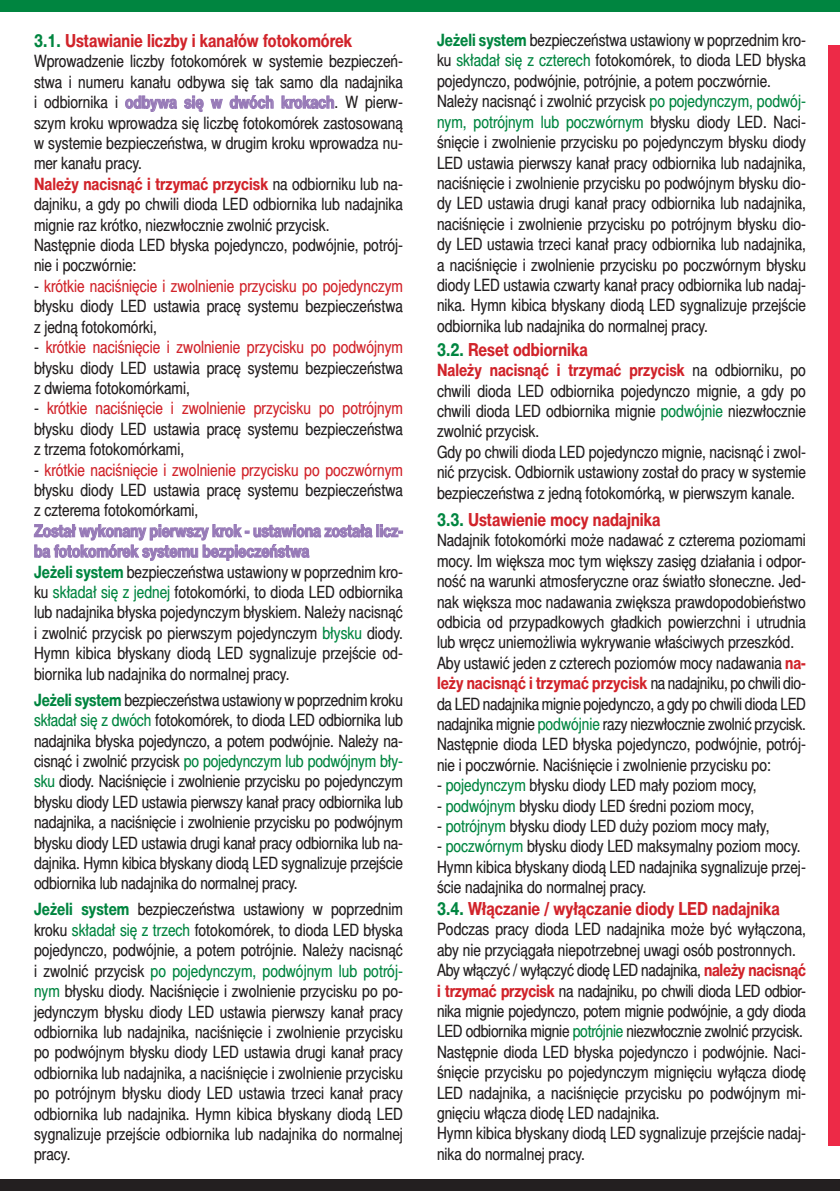
<style>
.page{position:relative;width:840px;height:1191px;background:#fff}
.page>*{position:absolute;margin:0;border:0;box-sizing:border-box;transform-origin:0 0}
.t1{font:700 18px "Switzer Cnd EFN";color:#d1232a}
.t2{font:17px/20.4px "Switzer Cnd EFN";color:#231f20;text-align:justify}
.t3{font:700 17px/20.4px "Switzer Cnd EFN";color:#977ab7}
.s1{color:#008540}
.s2{font-weight:700;color:#977ab7}
.s3{font-weight:700;color:#d1232a}
.s4{color:#d1232a}
.s5{font-weight:700;color:#008540}
</style>
<div class="page">
<div style="left:0;top:0;width:839px;height:11px;background:#008540"></div>
<div style="left:0;top:1179px;width:839px;height:12px;background:#231f20"></div>
<div style="left:828px;top:45px;width:11px;height:1100px;background:#ed2a47"></div>
<svg style="left:125px;top:95px;width:52px;height:17px"></svg>
<svg style="left:184px;top:96px;width:20px;height:16px"></svg>
<svg style="left:210px;top:98px;width:13px;height:11px"></svg>
<svg style="left:229px;top:95px;width:45px;height:14px"></svg>
<svg style="left:281px;top:95px;width:53px;height:14px"></svg>
<svg style="left:33px;top:524px;width:369px;height:37px"></svg>
<p class="t1" style="left:34px;top:30px;width:319px"><span class="s1">3.1.</span> Ustawianie liczby i kanałów fotokomórek</p>
<p class="t2" style="left:34px;top:51px;width:370px">Wprowadzenie liczby fotokomórek w systemie bezpieczeń&shy;stwa i numeru kanału odbywa się tak samo dla nadajnika i odbiornika i <span class="s2">odbywa się w dwóch krokach</span>. W pierw&shy;szym kroku wprowadza się liczbę fotokomórek zastosowaną w systemie bezpieczeństwa, w drugim kroku wprowadza nu&shy;mer kanału pracy.</p>
<p class="t2" style="left:34px;top:173px;width:370px"><span class="s3">Należy nacisnąć i trzymać przycisk</span> na odbiorniku lub na&shy;dajniku, a gdy po chwili dioda LED odbiornika lub nadajnika mignie raz krótko, niezwłocznie zwolnić przycisk.</p>
<p class="t2" style="left:34px;top:235px;width:370px">Następnie dioda LED błyska pojedynczo, podwójnie, potrój&shy;nie i poczwórnie:</p>
<p class="t2" style="left:34px;top:275px;width:370px">- <span class="s4">krótkie naciśnięcie i zwolnienie przycisku po pojedynczym </span>błysku diody LED ustawia pracę systemu bezpieczeństwa z jedną fotokomórki,</p>
<p class="t2" style="left:34px;top:337px;width:370px">- <span class="s4">krótkie naciśnięcie i zwolnienie przycisku po podwójnym </span>błysku diody LED ustawia pracę systemu bezpieczeństwa z dwiema fotokomórkami,</p>
<p class="t2" style="left:34px;top:398px;width:370px">- <span class="s4">krótkie naciśnięcie i zwolnienie przycisku po potrójnym </span>błysku diody LED ustawia pracę systemu bezpieczeństwa z trzema fotokomórkami,</p>
<p class="t2" style="left:34px;top:459px;width:370px">- <span class="s4">krótkie naciśnięcie i zwolnienie przycisku po poczwórnym </span>błysku diody LED ustawia pracę systemu bezpieczeństwa z czterema fotokomórkami,</p>
<p class="t3" style="left:34px;top:520px;width:370px">Został wykonany pierwszy krok - ustawiona została licz&shy;ba fotokomórek systemu bezpieczeństwa</p>
<p class="t2" style="left:34px;top:561px;width:370px"><span class="s5">Jeżeli system</span> bezpieczeństwa ustawiony w poprzednim kro&shy;ku <span class="s1">składał się z jednej</span> fotokomórki, to dioda LED odbiornika lub nadajnika błyska pojedynczym błyskiem. Należy nacisnąć i zwolnić przycisk po pierwszym pojedynczym <span class="s1">błysku</span> diody.<br>Hymn kibica błyskany diodą LED sygnalizuje przejście od&shy;biornika lub nadajnika do normalnej pracy.</p>
<p class="t2" style="left:34px;top:689px;width:370px"><span class="s5">Jeżeli system</span> bezpieczeństwa ustawiony w poprzednim kroku <span class="s1">składał się z dwóch</span> fotokomórek, to dioda LED odbiornika lub nadajnika błyska pojedynczo, a potem podwójnie. Należy na&shy;cisnąć i zwolnić przycisk <span class="s1">po pojedynczym lub podwójnym bły&shy;sku</span> diody. Naciśnięcie i zwolnienie przycisku po pojedynczym błysku diody LED ustawia pierwszy kanał pracy odbiornika lub nadajnika, a naciśnięcie i zwolnienie przycisku po podwójnym błysku diody LED ustawia drugi kanał pracy odbiornika lub na&shy;dajnika. Hymn kibica błyskany diodą LED sygnalizuje przejście odbiornika lub nadajnika do normalnej pracy.</p>
<p class="t2" style="left:34px;top:899px;width:370px"><span class="s5">Jeżeli system</span> bezpieczeństwa ustawiony w poprzednim kroku <span class="s1">składał się z trzech</span> fotokomórek, to dioda LED błyska pojedynczo, podwójnie, a potem potrójnie. Należy nacisnąć i zwolnić przycisk <span class="s1">po pojedynczym, podwójnym lub potrój&shy;nym</span> błysku diody. Naciśnięcie i zwolnienie przycisku po po&shy;jedynczym błysku diody LED ustawia pierwszy kanał pracy odbiornika lub nadajnika, naciśnięcie i zwolnienie przycisku po podwójnym błysku diody LED ustawia drugi kanał pracy odbiornika lub nadajnika, a naciśnięcie i zwolnienie przycisku po potrójnym błysku diody LED ustawia trzeci kanał pracy odbiornika lub nadajnika. Hymn kibica błyskany diodą LED sygnalizuje przejście odbiornika lub nadajnika do normalnej pracy.</p>
<p class="t2" style="left:437px;top:30px;width:370px"><span class="s5">Jeżeli system</span> bezpieczeństwa ustawiony w poprzednim kro&shy;ku <span class="s1">składał się z czterech</span> fotokomórek, to dioda LED błyska pojedynczo, podwójnie, potrójnie, a potem poczwórnie.</p>
<p class="t2" style="left:437px;top:91px;width:370px">Należy nacisnąć i zwolnić przycisk <span class="s1">po pojedynczym, podwój&shy;nym, potrójnym lub poczwórnym</span> błysku diody LED. Naci&shy;śnięcie i zwolnienie przycisku po pojedynczym błysku diody LED ustawia pierwszy kanał pracy odbiornika lub nadajnika, naciśnięcie i zwolnienie przycisku po podwójnym błysku dio&shy;dy LED ustawia drugi kanał pracy odbiornika lub nadajnika, naciśnięcie i zwolnienie przycisku po potrójnym błysku dio&shy;dy LED ustawia trzeci kanał pracy odbiornika lub nadajnika, a naciśnięcie i zwolnienie przycisku po poczwórnym błysku diody LED ustawia czwarty kanał pracy odbiornika lub nadaj&shy;nika. Hymn kibica błyskany diodą LED sygnalizuje przejście odbiornika lub nadajnika do normalnej pracy.</p>
<p class="t1" style="left:437px;top:339px;width:152px"><span class="s1">3.2.</span> Reset odbiornika</p>
<p class="t2" style="left:437px;top:360px;width:370px"><span class="s3">Należy nacisnąć i trzymać przycisk</span> na odbiorniku, po chwili dioda LED odbiornika pojedynczo mignie, a gdy po chwili dioda LED odbiornika mignie <span class="s1">podwójnie</span> niezwłocznie zwolnić przycisk.</p>
<p class="t2" style="left:437px;top:441px;width:370px">Gdy po chwili dioda LED pojedynczo mignie, nacisnąć i zwol&shy;nić przycisk. Odbiornik ustawiony został do pracy w systemie bezpieczeństwa z jedną fotokomórką, w pierwszym kanale.</p>
<p class="t1" style="left:437px;top:509px;width:225px"><span class="s1">3.3.</span> Ustawienie mocy nadajnika</p>
<p class="t2" style="left:437px;top:530px;width:370px">Nadajnik fotokomórki może nadawać z czterema poziomami mocy. Im większa moc tym większy zasięg działania i odpor&shy;ność na warunki atmosferyczne oraz światło słoneczne. Jed&shy;nak większa moc nadawania zwiększa prawdopodobieństwo odbicia od przypadkowych gładkich powierzchni i utrudnia lub wręcz uniemożliwia wykrywanie właściwych przeszkód.</p>
<p class="t2" style="left:437px;top:652px;width:370px">Aby ustawić jeden z czterech poziomów mocy nadawania <span class="s3">na&shy;leży nacisnąć i trzymać przycisk</span> na nadajniku, po chwili dio&shy;da LED nadajnika mignie pojedynczo, a gdy po chwili dioda LED nadajnika mignie <span class="s1">podwójnie</span> razy niezwłocznie zwolnić przycisk.</p>
<p class="t2" style="left:437px;top:734px;width:370px">Następnie dioda LED błyska pojedynczo, podwójnie, potrój&shy;nie i poczwórnie. Naciśnięcie i zwolnienie przycisku po:</p>
<p class="t2" style="left:437px;top:775px;width:321px">- <span class="s1">pojedynczym</span> błysku diody LED mały poziom mocy,</p>
<p class="t2" style="left:437px;top:795px;width:318px">- <span class="s1">podwójnym</span> błysku diody LED średni poziom mocy,</p>
<p class="t2" style="left:437px;top:815px;width:334px">- <span class="s1">potrójnym</span> błysku diody LED duży poziom mocy mały,</p>
<p class="t2" style="left:437px;top:836px;width:365px">- <span class="s1">poczwórnym</span> błysku diody LED maksymalny poziom mocy.</p>
<p class="t2" style="left:437px;top:856px;width:370px">Hymn kibica błyskany diodą LED nadajnika sygnalizuje przej&shy;ście nadajnika do normalnej pracy.</p>
<p class="t1" style="left:437px;top:898px;width:344px"><span class="s1">3.4.</span> Włączanie / wyłączanie diody LED nadajnika</p>
<p class="t2" style="left:437px;top:919px;width:370px">Podczas pracy dioda LED nadajnika może być wyłączona, aby nie przyciągała niepotrzebnej uwagi osób postronnych.</p>
<p class="t2" style="left:437px;top:959px;width:370px">Aby włączyć / wyłączyć diodę LED nadajnika, <span class="s3">należy nacisnąć i trzymać przycisk</span> na nadajniku, po chwili dioda LED odbior&shy;nika mignie pojedynczo, potem mignie podwójnie, a gdy dioda LED odbiornika mignie <span class="s1">potrójnie</span> niezwłocznie zwolnić przycisk.</p>
<p class="t2" style="left:437px;top:1041px;width:370px">Następnie dioda LED błyska pojedynczo i podwójnie. Naci&shy;śnięcie przycisku po pojedynczym mignięciu wyłącza diodę LED nadajnika, a naciśnięcie przycisku po podwójnym mi&shy;gnięciu włącza diodę LED nadajnika.</p>
<p class="t2" style="left:437px;top:1123px;width:370px">Hymn kibica błyskany diodą LED sygnalizuje przejście nadaj&shy;nika do normalnej pracy.</p>
</div>
